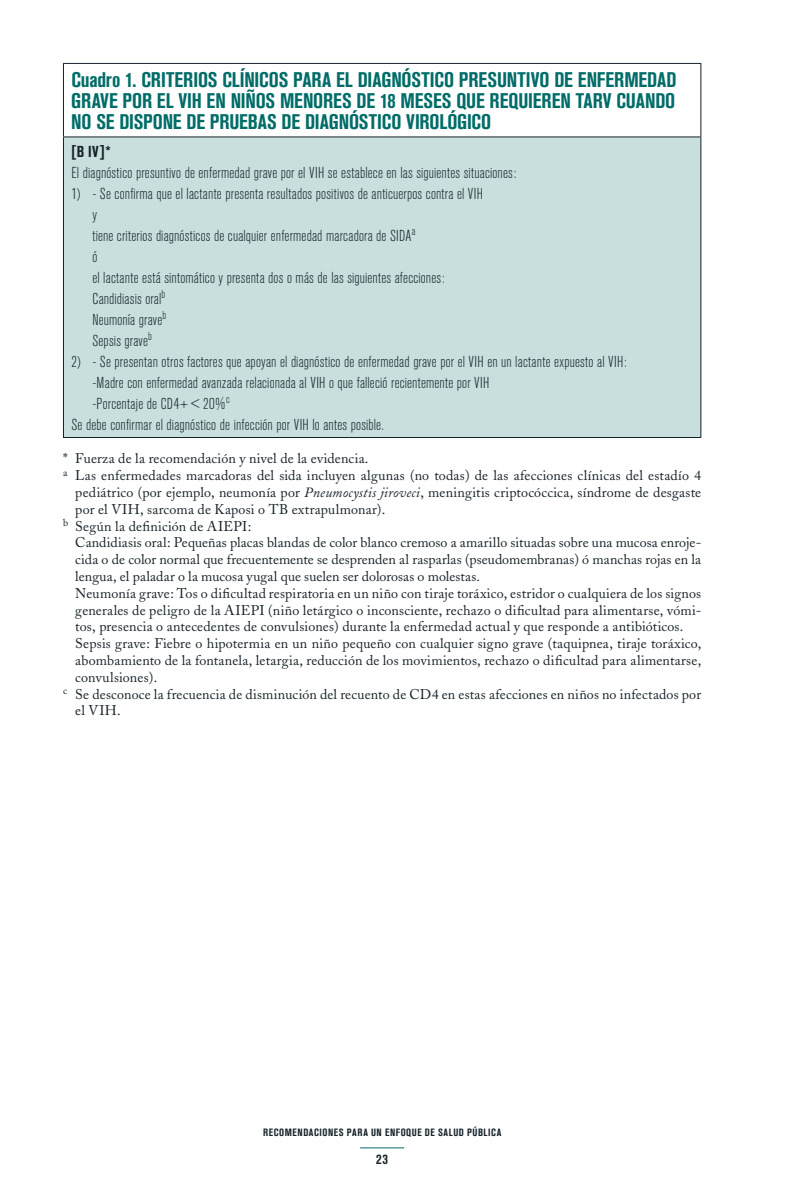
<style>
.page{position:relative;width:788px;height:1197px;background:#fff}
.page>*{position:absolute;margin:0;border:0;box-sizing:border-box;transform-origin:0 0}
.t1{font:700 condensed 21px "Akzidenz Grotesk BE";letter-spacing:.005em;color:#006c68}
.t2{font:300 condensed 15.75px "Akzidenz Grotesk BE";letter-spacing:.015em;color:#162229}
.t3{font:700 condensed 15.75px "Akzidenz Grotesk BE";color:#162229}
.t4{font:14px "Adobe Caslon";letter-spacing:.01em;color:#162229}
.t5{font:700 condensed 14px "Akzidenz Grotesk BE";color:#162229}
.t6{font:700 condensed 10.5px "Akzidenz Grotesk BE";letter-spacing:.055em;color:#162229}
.s1{font-style:italic}
</style>
<div class="page">
<hr style="left:360px;top:1147px;width:44px;height:1px;background:#006c68">
<div style="left:63px;top:137px;width:637px;height:301px;background:#c8dfde"></div>
<hr style="left:63px;top:63px;width:638px;height:1px;background:#162229">
<hr style="left:63px;top:64px;width:1px;height:72px;background:#162229">
<hr style="left:700px;top:64px;width:1px;height:72px;background:#162229">
<hr style="left:63px;top:136px;width:638px;height:1px;background:#162229">
<hr style="left:63px;top:137px;width:1px;height:300px;background:#162229">
<hr style="left:700px;top:137px;width:1px;height:300px;background:#162229">
<hr style="left:63px;top:437px;width:638px;height:1px;background:#162229">
<h1 class="t1" style="left:71px;top:68px;width:183px">CUADRO 1. CRITERIOS CLÍNICOS</h1>
<h1 class="t1" style="left:293px;top:68px;width:196px">PARAEL DIAGNÓSTICO PRESUN</h1>
<h1 class="t1" style="left:517px;top:68px;width:71px">TIVO DE ENFE</h1>
<h1 class="t1" style="left:614px;top:68px;width:22px">RMEDAD</h1>
<h1 class="t1" style="left:71px;top:89px;width:169px">GRAVE POR EL VIH EN NIÑOS</h1>
<h1 class="t1" style="left:280px;top:89px;width:12px">MENO</h1>
<h1 class="t1" style="left:323px;top:89px;width:89px">RES DE 18 MESES</h1>
<h1 class="t1" style="left:456px;top:89px;width:53px">QUE REQUIE</h1>
<h1 class="t1" style="left:541px;top:89px;width:86px">REN TARV CUANDO</h1>
<h1 class="t1" style="left:71px;top:110px;width:58px">NOSEDISPONE</h1>
<h1 class="t1" style="left:186px;top:110px;width:53px">DE PRUEBAS</h1>
<h1 class="t1" style="left:281px;top:110px;width:194px">DE DIAGNÓSTICO VIROLÓGICO</h1>
<p class="t3" style="left:71px;top:142px;width:41px">[B IV]*</p>
<p class="t2" style="left:71px;top:164px;width:446px">El diagnóstico presuntivo de enfermedad grave por el VI H se establece en las siguientes situaciones:</p>
<p class="t2" style="left:71px;top:185px;width:413px">1) - Se confirma que el lactante presenta resultados positivos de anticuerpos contra el VI H</p>
<p class="t2" style="left:92px;top:206px;width:6px">y</p>
<p class="t2" style="left:92px;top:227px;width:325px">tiene criterios diagnósticos de cualquier enfermedad marcadora de SIDA<sup>a</sup></p>
<p class="t2" style="left:92px;top:248px;width:6px">ó</p>
<p class="t2" style="left:92px;top:269px;width:354px">el lactante está sintomático y presenta dos o más de las siguientes afecciones:</p>
<p class="t2" style="left:75px;top:290px;width:92px">Candidiasis oral<sup>b</sup></p>
<p class="t2" style="left:75px;top:311px;width:93px">Neumonía grave<sup>b</sup></p>
<p class="t2" style="left:92px;top:332px;width:61px">Sepsis grave<sup>b</sup></p>
<p class="t2" style="left:71px;top:353px;width:557px">2) - Se presentan otros factores que apoyan el diagnóstico de enfermedad grave por el VI H en un lactante expuesto al VI H:</p>
<p class="t2" style="left:92px;top:374px;width:398px">-Madre con enfermedad avanzada relacionada al VI H o que falleció recientemente por VI H</p>
<p class="t2" style="left:92px;top:395px;width:139px">-Porcentaje de CD4+ &lt; 20%<sup>c</sup></p>
<p class="t2" style="left:71px;top:416px;width:312px">Se debe confirmar el diagnóstico de infección por VI H lo antes posible.</p>
<p class="t4" style="left:63px;top:451px;width:307px">* Fuerza de la recomendación y nivel de la evidencia.</p>
<p class="t4" style="left:63px;top:467px;width:639px"><sup>a</sup> Las enfermedades marcadoras del sida incluyen algunas (no todas) de las afecciones clínicas del estadío 4</p>
<p class="t4" style="left:75px;top:484px;width:627px">pediátrico (por ejemplo, neumonía por <span class="s1">Pneumocystis jiroveci</span>, meningitis criptocóccica, síndrome de desgaste</p>
<p class="t4" style="left:75px;top:501px;width:311px">por el VIH, sarcoma de Kaposi o TB extrapulmonar).</p>
<p class="t4" style="left:63px;top:518px;width:190px"><sup>b</sup> Según la definición de AIEPI:</p>
<p class="t4" style="left:75px;top:535px;width:627px">Candidiasis oral: Pequeñas placas blandas de color blanco cremoso a amarillo situadas sobre una mucosa enroje-</p>
<p class="t4" style="left:75px;top:551px;width:627px">cida o de color normal que frecuentemente se desprenden al rasparlas (pseudomembranas) ó manchas rojas en la</p>
<p class="t4" style="left:75px;top:568px;width:406px">lengua, el paladar o la mucosa yugal que suelen ser dolorosas o molestas.</p>
<p class="t4" style="left:75px;top:585px;width:627px">Neumonía grave: Tos o dificultad respiratoria en un niño con tiraje toráxico, estridor o cualquiera de los signos</p>
<p class="t4" style="left:75px;top:602px;width:627px">generales de peligro de la AIEPI (niño letárgico o inconsciente, rechazo o dificultad para alimentarse, vómi-</p>
<p class="t4" style="left:75px;top:619px;width:609px">tos, presencia o antecedentes de convulsiones) durante la enfermedad actual y que responde a antibióticos.</p>
<p class="t4" style="left:75px;top:635px;width:627px">Sepsis grave: Fiebre o hipotermia en un niño pequeño con cualquier signo grave (taquipnea, tiraje toráxico,</p>
<p class="t4" style="left:75px;top:652px;width:627px">abombamiento de la fontanela, letargia, reducción de los movimientos, rechazo o dificultad para alimentarse,</p>
<p class="t4" style="left:75px;top:669px;width:84px">convulsiones).</p>
<p class="t4" style="left:63px;top:686px;width:639px"><sup>c</sup> Se desconoce la frecuencia de disminución del recuento de CD4 en estas afecciones en niños no infectados por</p>
<p class="t4" style="left:75px;top:703px;width:47px">el VIH.</p>
<p class="t6" style="left:263px;top:1126px;width:240px">RECOMENDACIONES PARA UN ENFOQUE DE SALUD PÚBLICA</p>
<p class="t5" style="left:376px;top:1152px;width:13px">23</p>
</div>
